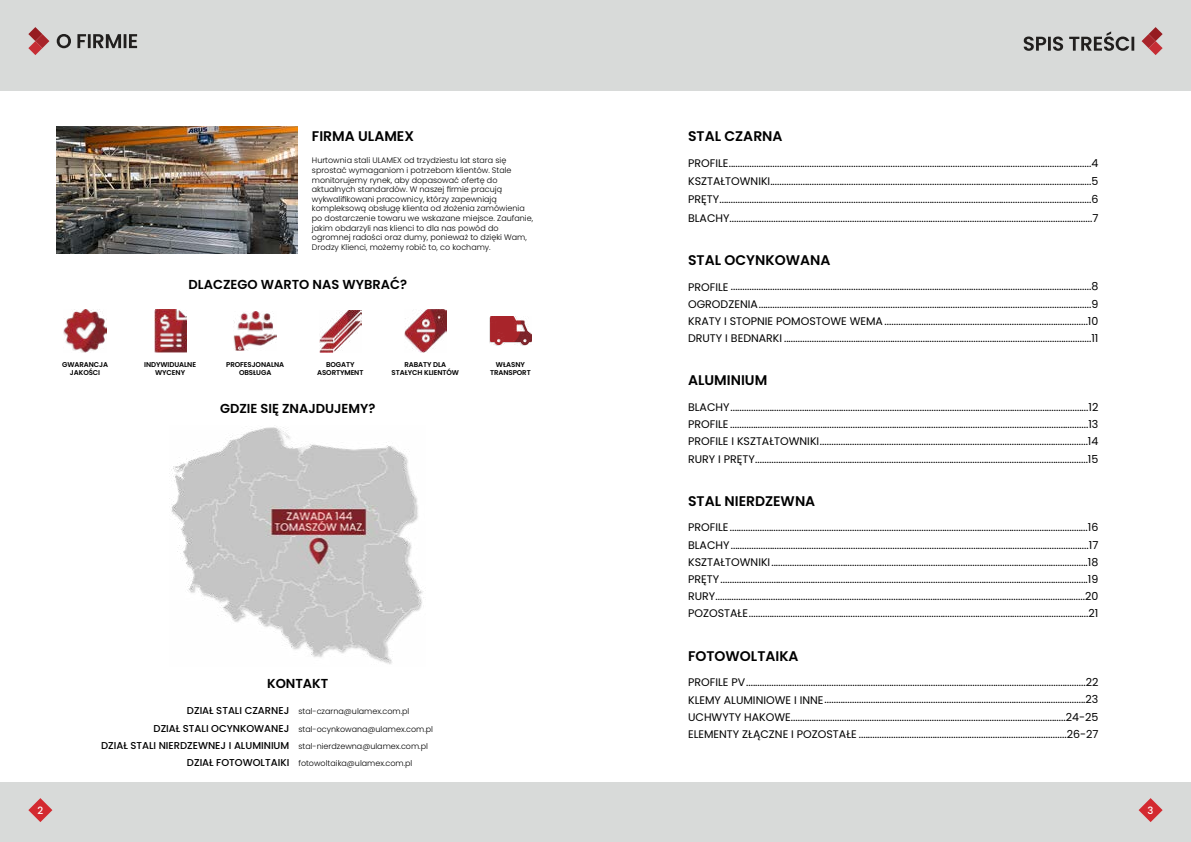
<style>
.page{position:relative;width:1191px;height:842px;background:#fff}
.page>*{position:absolute;margin:0;border:0;box-sizing:border-box;transform-origin:0 0}
.t1{font:600 14px "Poppins";color:#000}
.t2{font:600 13px "Poppins";color:#000}
.t3{font:11px/17.2px "Poppins";color:#000;text-align:justify}
.t4{font:500 10px/17.2px "Poppins";color:#000;text-align:right}
.t5{font:500 10px "Poppins";color:#fff}
.t6{font:300 8px/9.6px "Poppins";color:#000}
.t7{font:600 7px/8px "Poppins";letter-spacing:-.01em;color:#000;text-align:center}
.s1{font-weight:500;font-size:10px}
</style>
<div class="page">
<div style="left:0;top:0;width:1191px;height:91px;background:#d8dad9"></div>
<svg style="left:28px;top:27px;width:21px;height:28px"></svg>
<div style="left:0;top:782px;width:1191px;height:60px;background:#d8dad9"></div>
<svg style="left:28px;top:798px;width:24px;height:24px"></svg>
<svg style="left:1141px;top:27px;width:21px;height:28px"></svg>
<svg style="left:1138px;top:798px;width:24px;height:24px"></svg>
<svg style="left:1023px;top:31px;width:111px;height:20px"></svg>
<svg style="left:57px;top:34px;width:80px;height:14px"></svg>
<img style="left:57px;top:126px;width:241px;height:128px">
<img style="left:234px;top:312px;width:42px;height:38px">
<img style="left:319px;top:310px;width:42px;height:42px">
<img style="left:404px;top:310px;width:42px;height:43px">
<img style="left:154px;top:310px;width:32px;height:42px">
<img style="left:489px;top:316px;width:42px;height:30px">
<img style="left:64px;top:310px;width:42px;height:42px">
<img style="left:171px;top:427px;width:253px;height:237px">
<p class="t1" style="left:312px;top:128px;width:104px">FIRMA ULAMEX</p>
<p class="t6" style="left:312px;top:156px;width:223px">Hurtownia stali ULAMEX od trzydziestu lat stara się sprostać wymaganiom i potrzebom klientów. Stale monitorujemy rynek, aby dopasować ofertę do aktualnych standardów. W naszej firmie pracują wykwalifikowani pracownicy, którzy zapewniają kompleksową obsługę klienta od złożenia zamówienia po dostarczenie towaru we wskazane miejsce. Zaufanie, jakim obdarzyli nas klienci to dla nas powód do ogromnej radości oraz dumy, ponieważ to dzięki Wam, Drodzy Klienci, możemy robić to, co kochamy.</p>
<p class="t2" style="left:188px;top:277px;width:220px">DLACZEGO WARTO NAS WYBRAĆ?</p>
<p class="t7" style="left:62px;top:360px;width:48px">GWARANCJA<br>JAKOŚCI</p>
<p class="t7" style="left:144px;top:360px;width:53px">INDYWIDUALNE<br>WYCENY</p>
<p class="t7" style="left:226px;top:360px;width:60px">PROFESJONALNA<br>OBSŁUGA</p>
<p class="t7" style="left:317px;top:360px;width:48px">BOGATY<br>ASORTYMENT</p>
<p class="t7" style="left:391px;top:360px;width:69px">RABATY DLA<br>STAŁYCH KLIENTÓW</p>
<p class="t7" style="left:490px;top:360px;width:42px">WŁASNY<br>TRANSPORT</p>
<p class="t2" style="left:220px;top:401px;width:157px">GDZIE SIĘ ZNAJDUJEMY?</p>
<p class="t2" style="left:267px;top:676px;width:63px">KONTAKT</p>
<p class="t6" style="left:187px;top:707px;width:224px"><span class="s1">DZIAŁ STALI CZARNEJ</span> stal-czarna@ulamex.com.pl</p>
<p class="t4" style="left:101px;top:719px;width:190px">DZIAŁ STALI OCYNKOWANEJ<br>DZIAŁ STALI NIERDZEWNEJ I ALUMINIUM<br>DZIAŁ FOTOWOLTAIKI</p>
<p class="t6" style="left:298px;top:720px;width:136px;line-height:17.2px">stal-ocynkowana@ulamex.com.pl stal-nierdzewna@ulamex.com.pl fotowoltaika@ulamex.com.pl</p>
<p class="t1" style="left:688px;top:128px;width:96px">STAL CZARNA</p>
<p class="t3" style="left:688px;top:154px;width:412px;line-height:18.3px">PROFILE.............................................................................................................................................................4<br>KSZTAŁTOWNIKI...........................................................................................................................................5<br>PRĘTY.................................................................................................................................................................6<br>BLACHY.............................................................................................................................................................7</p>
<p class="t1" style="left:688px;top:252px;width:144px">STAL OCYNKOWANA</p>
<p class="t3" style="left:688px;top:278px;width:412px">PROFILE ............................................................................................................................................................8<br>OGRODZENIA................................................................................................................................................9<br>KRATY I STOPNIE POMOSTOWE WEMA........................................................................................10<br>DRUTY I BEDNARKI .....................................................................................................................................11</p>
<p class="t1" style="left:688px;top:372px;width:81px">ALUMINIUM</p>
<p class="t3" style="left:688px;top:398px;width:412px">BLACHY...........................................................................................................................................................12<br>PROFILE ...........................................................................................................................................................13<br>PROFILE I KSZTAŁTOWNIKI....................................................................................................................14<br>RURY I PRĘTY................................................................................................................................................15</p>
<p class="t1" style="left:688px;top:493px;width:129px">STAL NIERDZEWNA</p>
<p class="t3" style="left:688px;top:519px;width:412px">PROFILE...........................................................................................................................................................16<br>BLACHY...........................................................................................................................................................17<br>KSZTAŁTOWNIKI.........................................................................................................................................18</p>
<p class="t3" style="left:688px;top:588px;width:412px">RURY................................................................................................................................................................20</p>
<p class="t3" style="left:688px;top:571px;width:412px">PRĘTY...............................................................................................................................................................19</p>
<p class="t3" style="left:688px;top:605px;width:412px">POZOSTAŁE...................................................................................................................................................21</p>
<p class="t1" style="left:688px;top:647px;width:112px">FOTOWOLTAIKA</p>
<p class="t3" style="left:688px;top:674px;width:412px">PROFILE PV...................................................................................................................................................22<br>KLEMY ALUMINIOWE I INNE.................................................................................................................23<br>UCHWYTY HAKOWE.......................................................................................................................24-25<br>ELEMENTY ZŁĄCZNE I POZOSTAŁE ..........................................................................................26-27</p>
<p class="t5" style="left:37px;top:805px;width:7px">2</p>
<p class="t5" style="left:1147px;top:805px;width:7px">3</p>
</div>
